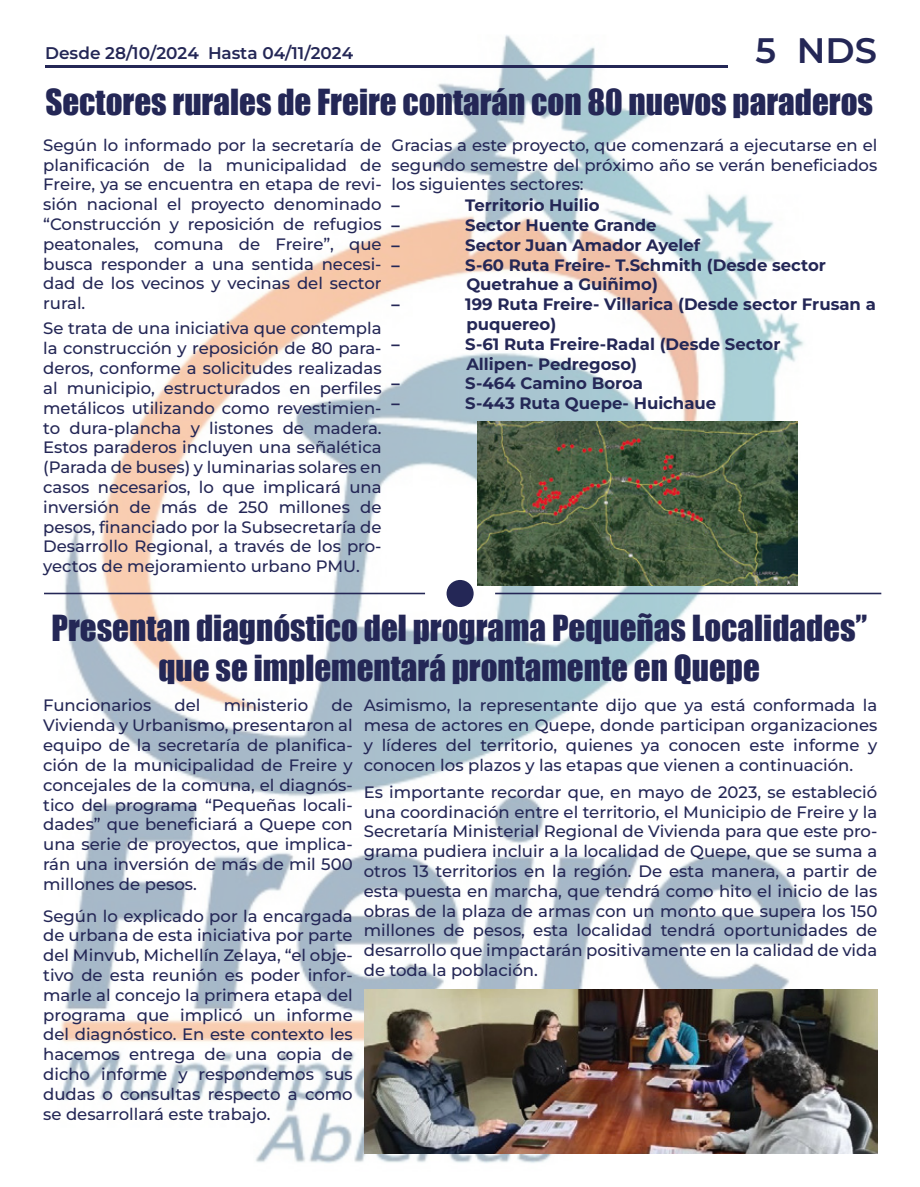
<style>
.page{position:relative;width:920px;height:1187px;background:#fff}
.page>*{position:absolute;margin:0;border:0;box-sizing:border-box;transform-origin:0 0}
.t1{font:600 35.4px "Montserrat";color:#242756}
.t2{font:33px/39.6px "Impact";color:#242756;text-align:center}
.t3{font:600 16.95px "Montserrat";color:#242756}
.t4{font:500 16.5px/19.8px "Montserrat";color:#242756;text-align:justify}
.t5{font:700 16.5px/19.8px "Montserrat";color:#242756}
</style>
<div class="page">
<img style="left:44px;top:35px;width:838px;height:1128px">
<hr style="left:45px;top:65px;width:682px;height:3px;background:#242756">
<hr style="left:44px;top:592px;width:381px;height:2px;background:#242756">
<hr style="left:495px;top:592px;width:386px;height:2px;background:#242756">
<div style="left:447px;top:580px;width:27px;height:27px;background:#242756;border-radius:50%"></div>
<img style="left:477px;top:422px;width:321px;height:163px">
<img style="left:364px;top:989px;width:513px;height:164px">
<p class="t3" style="left:45px;top:41px;width:310px">Desde 28/10/2024 Hasta 04/11/2024</p>
<h1 class="t1" style="left:756px;top:27px;width:123px">5 NDS</h1>
<h2 class="t2" style="left:45px;top:81px;width:829px">Sectores rurales de Freire contarán con 80 nuevos paraderos</h2>
<p class="t4" style="left:43px;top:134px;width:340px">Según lo informado por la secretaría de planificación de la municipalidad de Freire, ya se encuentra en etapa de revi&shy;sión nacional el proyecto denominado “Construcción y reposición de refugios peatonales, comuna de Freire”, que busca responder a una sentida necesi&shy;dad de los vecinos y vecinas del sector rural.</p>
<p class="t4" style="left:392px;top:134px;width:487px">Gracias a este proyecto, que comenzará a ejecutarse en el segundo semestre del próximo año se verán beneficiados los siguientes sectores:</p>
<p class="t5" style="left:392px;top:195px;width:10px">–</p>
<p class="t5" style="left:465px;top:195px;width:136px">Territorio Huilio</p>
<p class="t5" style="left:392px;top:215px;width:10px">–</p>
<p class="t5" style="left:465px;top:215px;width:193px">Sector Huente Grande</p>
<p class="t5" style="left:392px;top:234px;width:10px">–</p>
<p class="t5" style="left:465px;top:234px;width:236px">Sector Juan Amador Ayelef</p>
<p class="t5" style="left:392px;top:254px;width:10px">–</p>
<p class="t5" style="left:465px;top:254px;width:362px">S-60 Ruta Freire- T.Schmith (Desde sector<br>Quetrahue a Guiñimo)</p>
<p class="t5" style="left:392px;top:294px;width:10px">–</p>
<p class="t5" style="left:465px;top:294px;width:412px">199 Ruta Freire- Villarica (Desde sector Frusan a puquereo)</p>
<p class="t5" style="left:392px;top:333px;width:10px">–</p>
<p class="t5" style="left:465px;top:333px;width:317px">S-61 Ruta Freire-Radal (Desde Sector<br>Allipen- Pedregoso)</p>
<p class="t5" style="left:392px;top:373px;width:10px">–</p>
<p class="t5" style="left:465px;top:373px;width:179px">S-464 Camino Boroa</p>
<p class="t5" style="left:392px;top:393px;width:10px">–</p>
<p class="t5" style="left:465px;top:393px;width:253px">S-443 Ruta Quepe- Huichaue</p>
<p class="t4" style="left:43px;top:318px;width:340px">Se trata de una iniciativa que contempla la construcción y reposición de 80 para&shy;deros, conforme a solicitudes realizadas al municipio, estructurados en perfiles metálicos utilizando como revestimien&shy;to dura-plancha y listones de madera.<br>Estos paraderos incluyen una señalética (Parada de buses) y luminarias solares en casos necesarios, lo que implicará una inversión de más de 250 millones de pesos, financiado por la Subsecretaría de Desarrollo Regional, a través de los pro&shy;yectos de mejoramiento urbano PMU.</p>
<h2 class="t2" style="left:51px;top:608px;width:817px">Presentan diagnóstico del programa Pequeñas Localidades” que se implementará prontamente en Quepe</h2>
<p class="t4" style="left:43px;top:695px;width:110px">Funcionarios</p>
<p class="t4" style="left:175px;top:695px;width:27px">del</p>
<p class="t4" style="left:224px;top:695px;width:86px">ministerio</p>
<p class="t4" style="left:43px;top:695px;width:311px;text-indent:288px">de Vivienda y Urbanismo, presentaron al equipo de la secretaría de planifica&shy;ción de la municipalidad de Freire y concejales de la comuna, el diagnós&shy;tico del programa “Pequeñas locali&shy;dades” que beneficiará a Quepe con una serie de proyectos, que implica&shy;rán una inversión de más de mil 500 millones de pesos.</p>
<p class="t4" style="left:364px;top:695px;width:515px">Asimismo, la representante dijo que ya está conformada la mesa de actores en Quepe, donde participan organizaciones y líderes del territorio, quienes ya conocen este informe y conocen los plazos y las etapas que vienen a continuación.</p>
<p class="t4" style="left:364px;top:781px;width:515px">Es importante recordar que, en mayo de 2023, se estableció una coordinación entre el territorio, el Municipio de Freire y la Secretaría Ministerial Regional de Vivienda para que este pro&shy;grama pudiera incluir a la localidad de Quepe, que se suma a otros 13 territorios en la región. De esta manera, a partir de esta puesta en marcha, que tendrá como hito el inicio de las obras de la plaza de armas con un monto que supera los 150 millones de pesos, esta localidad tendrá oportunidades de desarrollo que impactarán positivamente en la calidad de vida de toda la población.</p>
<p class="t4" style="left:43px;top:905px;width:311px">Según lo explicado por la encargada de urbana de esta iniciativa por parte del Minvub, Michellín Zelaya, “el obje&shy;tivo de esta reunión es poder infor&shy;marle al concejo la primera etapa del programa que implicó un informe del diagnóstico. En este contexto les hacemos entrega de una copia de dicho informe y respondemos sus dudas o consultas respecto a como se desarrollará este trabajo.</p>
</div>
